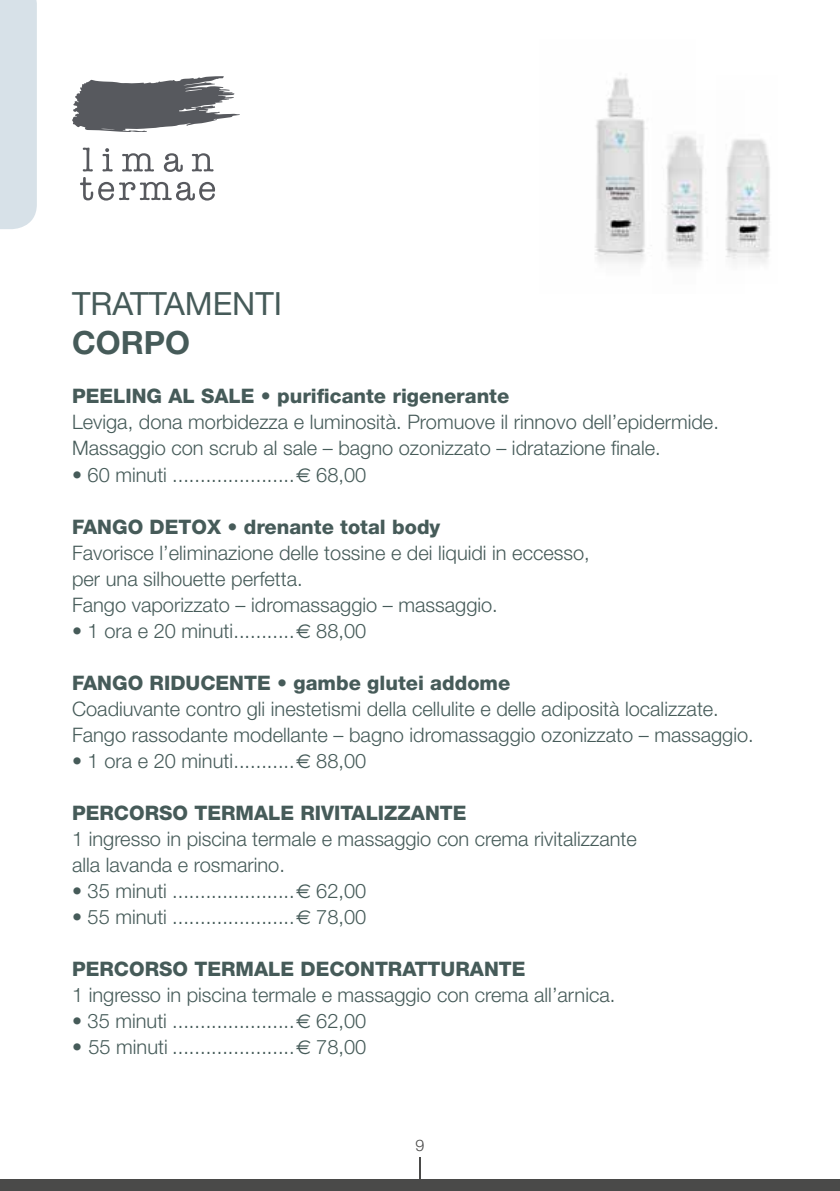
<style>
.page{position:relative;width:840px;height:1191px;background:#fff}
.page>*{position:absolute;margin:0;border:0;box-sizing:border-box;transform-origin:0 0}
.t1{font:32px "Helvetica Neue LT Std";color:#465b59}
.t2{font:700 32px "Helvetica Neue LT Std";color:#465b59}
.t3{font:300 20px/26px "Helvetica Neue LT Std";color:#465b59}
.t4{font:800 20px "Helvetica Neue LT Std";color:#465b59}
.t5{font:300 16px "Helvetica Neue LT Std";color:#4a4a49}
.s1{font-family:"Euro Sans";font-weight:400}
.s2{font-weight:800}
</style>
<div class="page">
<div style="left:0;top:0;width:37px;height:229px;background:#d7e1e8"></div>
<img style="left:743px;top:139px;width:27px;height:124px">
<img style="left:595px;top:78px;width:57px;height:186px">
<img style="left:665px;top:135px;width:78px;height:131px">
<svg style="left:419px;top:1157px;width:1px;height:22px"></svg>
<svg style="left:80px;top:148px;width:135px;height:53px"></svg>
<svg style="left:72px;top:76px;width:168px;height:56px"></svg>
<div style="left:0;top:1179px;width:839px;height:12px;background:#4a4a49"></div>
<h1 class="t1" style="left:72px;top:285px;width:211px">TRATTAMENTI</h1>
<h1 class="t2" style="left:72px;top:323px;width:119px">CORPO</h1>
<p class="t4" style="left:72px;top:384px;width:438px">PEELING AL SALE • purificante rigenerante</p>
<p class="t3" style="left:72px;top:409px;width:648px">Leviga, dona morbidezza e luminosità. Promuove il rinnovo dell’epidermide.<br>Massaggio con scrub al sale – bagno ozonizzato – idratazione finale.</p>
<p class="t3" style="left:72px;top:461px;width:295px">• 60 minuti ......................<span class="s1">E</span> 68,00</p>
<p class="t4" style="left:72px;top:514px;width:369px">FANGO DETOX • drenante total body</p>
<p class="t3" style="left:72px;top:539px;width:519px">Favorisce l’eliminazione delle tossine e dei liquidi in eccesso, per una silhouette perfetta.<br>Fango vaporizzato – idromassaggio – massaggio.</p>
<p class="t3" style="left:72px;top:617px;width:295px">• 1 ora e 20 minuti...........<span class="s1">E</span> 88,00</p>
<p class="t4" style="left:72px;top:670px;width:439px">FANGO RIDUCENTE • gambe glutei addome</p>
<p class="t3" style="left:72px;top:695px;width:682px">Coadiuvante contro gli inestetismi della cellulite e delle adiposità localizzate.<br>Fango rassodante modellante – bagno idromassaggio ozonizzato – massaggio.</p>
<p class="t3" style="left:72px;top:747px;width:295px">• 1 ora e 20 minuti...........<span class="s1">E</span> 88,00</p>
<p class="t4" style="left:72px;top:800px;width:396px">PERCORSO TERMALE RIVITALIZZANTE</p>
<p class="t3" style="left:72px;top:825px;width:566px">1 ingresso in piscina termale e massaggio con crema rivitalizzante alla lavanda e rosmarino.</p>
<p class="t3" style="left:72px;top:877px;width:295px">• 35 minuti ......................<span class="s1">E</span> 62,00</p>
<p class="t3" style="left:72px;top:903px;width:295px">• 55 minuti ......................<span class="s1">E</span> 78,00</p>
<p class="t4" style="left:72px;top:956px;width:454px">PERCORSO TERMALE DECONTRATTURANTE</p>
<p class="t3" style="left:72px;top:981px;width:544px">1 ingresso in piscina termale e massaggio con crema all’arnica.</p>
<p class="t3" style="left:72px;top:1007px;width:295px">• 35 minuti ......................<span class="s1">E</span> 62,00</p>
<p class="t3" style="left:72px;top:1033px;width:295px"><span class="s2">•</span> 55 minuti ......................<span class="s1">E</span> 78,00</p>
<p class="t5" style="left:415px;top:1135px;width:10px">9</p>
</div>
